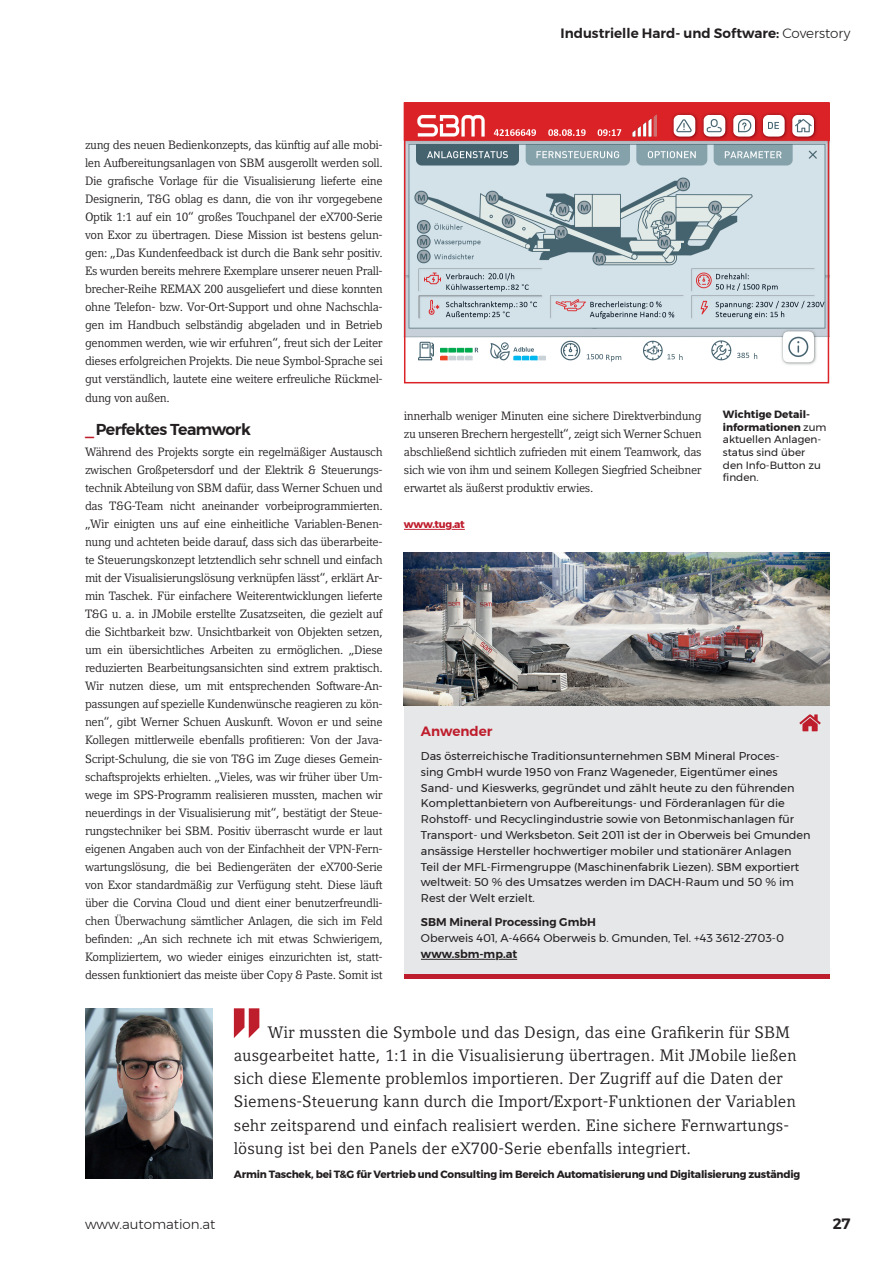
<style>
.page{position:relative;width:893px;height:1263px;background:#fff}
.page>*{position:absolute;margin:0;border:0;box-sizing:border-box;transform-origin:0 0}
.t1{font:16.5px/23.1px "Compatil Letter LT Pro";color:#231f20}
.t2{font:600 15.75px "Montserrat";letter-spacing:-.03em;color:#231f20}
.t3{font:600 15px "Montserrat";color:#231f20}
.t4{font:600 13.5px "Montserrat";color:#231f20}
.t5{font:300 13.5px "Montserrat";color:#231f20}
.t6{font:600 13.5px "Montserrat";color:#be1d2c}
.t7{font:12px/18px "Compatil Letter LT Pro";letter-spacing:-.03em;color:#231f20;text-align:justify}
.t8{font:11.25px/15.8px "Montserrat";color:#231f20}
.t9{font:600 11.25px "Montserrat";color:#231f20}
.t10{font:700 10.5px "Montserrat";letter-spacing:-.02em;color:#231f20}
.t11{font:10.5px/12.6px "Montserrat";color:#231f20}
.t12{font:700 10.5px "Montserrat";letter-spacing:-.03em;color:#be1d2c}
.s1{font-weight:300}
.s2{color:#be1d2c}
.s3{font-weight:700}
</style>
<div class="page">
<svg style="left:404px;top:528px;width:61px;height:2px"></svg>
<svg style="left:234px;top:1008px;width:25px;height:30px"></svg>
<img style="left:85px;top:1008px;width:128px;height:170px">
<div style="left:404px;top:706px;width:425px;height:269px;background:#e6e7e9"></div>
<svg style="left:421px;top:958px;width:97px;height:2px"></svg>
<img style="left:404px;top:553px;width:425px;height:153px">
<hr style="left:404px;top:975px;width:425px;height:4px;background:#be1d2c">
<svg style="left:799px;top:714px;width:22px;height:17px"></svg>
<img style="left:407px;top:105px;width:419px;height:260px">
<div style="left:404px;top:102px;width:425px;height:281px;border:2px solid #da2227"></div>
<p class="t4" style="left:561px;top:23px;width:291px">Industrielle Hard- und Software: <span class="s1">Coverstory</span></p>
<p class="t7" style="left:85px;top:136px;width:299px">zung des neuen Bedienkonzepts, das künftig auf alle mobi&shy;len Aufbereitungsanlagen von SBM ausgerollt werden soll.<br>Die grafische Vorlage für die Visualisierung lieferte eine Designerin, T&amp;G oblag es dann, die von ihr vorgegebene Optik 1:1 auf ein 10“ großes Touchpanel der eX700-Serie von Exor zu übertragen. Diese Mission ist bestens gelun&shy;gen: „Das Kundenfeedback ist durch die Bank sehr positiv.<br>Es wurden bereits mehrere Exemplare unserer neuen Prall&shy;brecher-Reihe REMAX 200 ausgeliefert und diese konnten ohne Telefon- bzw. Vor-Ort-Support und ohne Nachschla&shy;gen im Handbuch selbständig abgeladen und in Betrieb genommen werden, wie wir erfuhren“, freut sich der Leiter dieses erfolgreichen Projekts. Die neue Symbol-Sprache sei gut verständlich, lautete eine weitere erfreuliche Rückmel&shy;dung von außen.</p>
<h2 class="t2" style="left:85px;top:416px;width:167px"><span class="s2">_</span>Perfektes Teamwork</h2>
<p class="t7" style="left:85px;top:443px;width:299px">Während des Projekts sorgte ein regelmäßiger Austausch zwischen Großpetersdorf und der Elektrik &amp; Steuerungs&shy;technik Abteilung von SBM dafür, dass Werner Schuen und das T&amp;G-Team nicht aneinander vorbeiprogrammierten. „Wir einigten uns auf eine einheitliche Variablen-Benen&shy;nung und achteten beide darauf, dass sich das überarbeite&shy;te Steuerungskonzept letztendlich sehr schnell und einfach mit der Visualisierungslösung verknüpfen lässt“, erklärt Ar&shy;min Taschek. Für einfachere Weiterentwicklungen lieferte T&amp;G u. a. in JMobile erstellte Zusatzseiten, die gezielt auf die Sichtbarkeit bzw. Unsichtbarkeit von Objekten setzen, um ein übersichtliches Arbeiten zu ermöglichen. „Diese reduzierten Bearbeitungsansichten sind extrem praktisch.<br>Wir nutzen diese, um mit entsprechenden Software-An&shy;passungen auf spezielle Kundenwünsche reagieren zu kön&shy;nen“, gibt Werner Schuen Auskunft. Wovon er und seine Kollegen mittlerweile ebenfalls profitieren: Von der Java-Script-Schulung, die sie von T&amp;G im Zuge dieses Gemein&shy;schaftsprojekts erhielten. „Vieles, was wir früher über Um&shy;wege im SPS-Programm realisieren mussten, machen wir neuerdings in der Visualisierung mit“, bestätigt der Steue&shy;rungstechniker bei SBM. Positiv überrascht wurde er laut eigenen Angaben auch von der Einfachheit der VPN-Fern&shy;wartungslösung, die bei Bediengeräten der eX700-Serie von Exor standardmäßig zur Verfügung steht. Diese läuft über die Corvina Cloud und dient einer benutzerfreundli&shy;chen Überwachung sämtlicher Anlagen, die sich im Feld befinden: „An sich rechnete ich mit etwas Schwierigem, Kompliziertem, wo wieder einiges einzurichten ist, statt&shy;dessen funktioniert das meiste über Copy &amp; Paste. Somit ist</p>
<p class="t7" style="left:404px;top:406px;width:299px">innerhalb weniger Minuten eine sichere Direktverbindung zu unseren Brechern hergestellt“, zeigt sich Werner Schuen abschließend sichtlich zufrieden mit einem Teamwork, das sich wie von ihm und seinem Kollegen Siegfried Scheibner erwartet als äußerst produktiv erwies.</p>
<p class="t12" style="left:404px;top:516px;width:62px">www.tug.at</p>
<p class="t11" style="left:723px;top:408px;width:105px"><span class="s3">Wichtige Detail&shy;informationen</span> zum aktuellen Anlagen&shy;status sind über den Info-Button zu finden.</p>
<p class="t6" style="left:421px;top:720px;width:73px">Anwender</p>
<p class="t8" style="left:421px;top:748px;width:391px">Das österreichische Traditionsunternehmen SBM Mineral Proces-<br>sing GmbH wurde 1950 von Franz Wageneder, Eigentümer eines Sand- und Kieswerks, gegründet und zählt heute zu den führenden Komplettanbietern von Aufbereitungs- und Förderanlagen für die Rohstoff- und Recyclingindustrie sowie von Betonmischanlagen für Transport- und Werksbeton. Seit 2011 ist der in Oberweis bei Gmunden ansässige Hersteller hochwertiger mobiler und stationärer Anlagen Teil der MFL-Firmengruppe (Maschinenfabrik Liezen). SBM exportiert weltweit: 50 % des Umsatzes werden im DACH-Raum und 50 % im Rest der Welt erzielt.</p>
<p class="t9" style="left:421px;top:913px;width:176px">SBM Mineral Processing GmbH</p>
<p class="t8" style="left:421px;top:930px;width:365px">Oberweis 401, A-4664 Oberweis b. Gmunden, Tel. +43 3612-2703-0</p>
<p class="t9" style="left:421px;top:945px;width:98px">www.sbm-mp.at</p>
<p class="t1" style="left:234px;top:1021px;width:564px;text-indent:34px">Wir mussten die Symbole und das Design, das eine Grafikerin für SBM ausgearbeitet hatte, 1:1 in die Visualisierung übertragen. Mit JMobile ließen sich diese Elemente problemlos importieren. Der Zugriff auf die Daten der Siemens-Steuerung kann durch die Import/Export-Funktionen der Variablen sehr zeitsparend und einfach realisiert werden. Eine sichere Fernwartungs&shy;lösung ist bei den Panels der eX700-Serie ebenfalls integriert.</p>
<p class="t10" style="left:234px;top:1166px;width:568px">Armin Taschek, bei T&amp;G für Vertrieb und Consulting im Bereich Automatisierung und Digitalisierung zuständig</p>
<p class="t5" style="left:85px;top:1214px;width:132px">www.automation.at</p>
<p class="t3" style="left:833px;top:1212px;width:19px">27</p>
</div>
